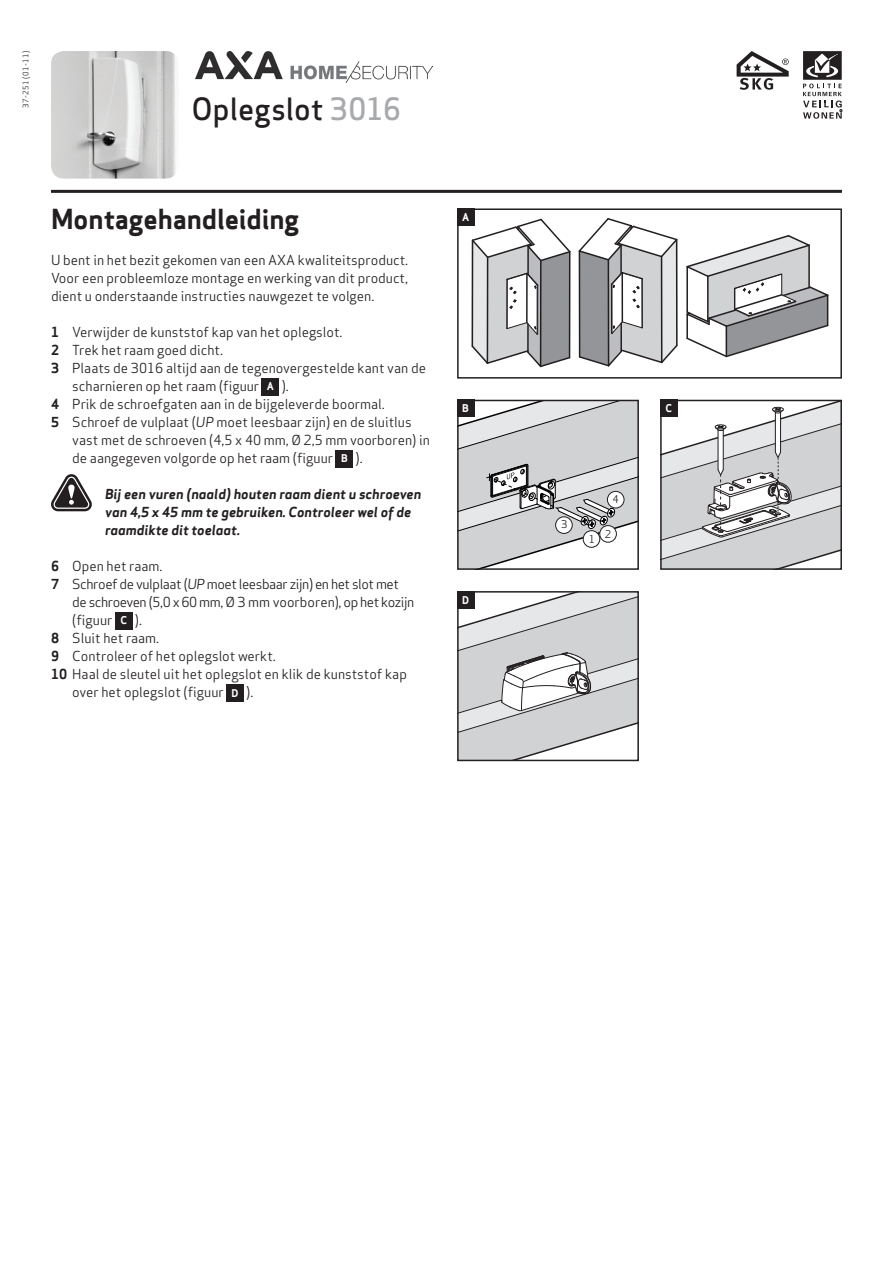
<style>
.page{position:relative;width:893px;height:1263px;background:#fff}
.page>*{position:absolute;margin:0;border:0;box-sizing:border-box;transform-origin:0 0}
.t1{font:500 30px "Apex Sans";color:#231f20}
.t2{font:700 27px "Apex Sans";letter-spacing:-.005em;color:#231f20}
.t3{font:13.5px/18px "Apex Sans";color:#231f20;text-align:justify}
.t4{font:italic 700 13.5px/18px "Apex Sans";color:#231f20}
.t5{font:13.5px "Apex Sans";letter-spacing:-.03em;color:#231f20}
.t6{font:700 10.5px "Apex Sans";color:#fff}
.t7{font:10.5px "Apex Sans";color:#231f20}
.t8{font:7.5px "Apex Sans";letter-spacing:.05em;color:#231f20}
.s1{color:#a8a9ad}
.s2{font-weight:700}
.s3{font-weight:700;font-size:10.5px;color:#fff}
.s4{font-style:italic}
</style>
<div class="page">
<hr style="left:51px;top:190px;width:791px;height:3px;background:#231f20">
<svg style="left:803px;top:51px;width:39px;height:68px"></svg>
<svg style="left:737px;top:51px;width:52px;height:39px"></svg>
<img style="left:196px;top:51px;width:236px;height:31px">
<div style="left:262px;top:378px;width:17px;height:17px;background:#231f20"></div>
<div style="left:336px;top:450px;width:17px;height:17px;background:#231f20"></div>
<div style="left:115px;top:612px;width:17px;height:17px;background:#231f20"></div>
<div style="left:226px;top:684px;width:17px;height:17px;background:#231f20"></div>
<svg style="left:471px;top:218px;width:207px;height:149px"></svg>
<svg style="left:686px;top:235px;width:142px;height:123px"></svg>
<hr style="left:686px;top:267px;width:2px;height:45px;background:#231f20">
<div style="left:457px;top:208px;width:385px;height:171px;border:2px solid #231f20"></div>
<div style="left:457px;top:208px;width:17px;height:17px;background:#231f20"></div>
<svg style="left:51px;top:474px;width:41px;height:38px"></svg>
<svg style="left:460px;top:403px;width:176px;height:164px"></svg>
<div style="left:457px;top:400px;width:182px;height:170px;border:2px solid #231f20"></div>
<svg style="left:460px;top:594px;width:176px;height:164px"></svg>
<div style="left:457px;top:591px;width:182px;height:170px;border:2px solid #231f20"></div>
<svg style="left:663px;top:403px;width:176px;height:164px"></svg>
<div style="left:660px;top:400px;width:182px;height:170px;border:2px solid #231f20"></div>
<div style="left:457px;top:400px;width:17px;height:17px;background:#231f20"></div>
<div style="left:457px;top:591px;width:17px;height:17px;background:#231f20"></div>
<div style="left:660px;top:400px;width:17px;height:17px;background:#231f20"></div>
<img style="left:51px;top:51px;width:128px;height:128px">
<div style="left:556px;top:517px;width:16px;height:16px;background:#fff;border-radius:50%"></div>
<div style="left:555px;top:517px;width:17px;height:17px;border:1px solid #231f20;border-radius:50%"></div>
<div style="left:583px;top:531px;width:17px;height:16px;background:#fff;border-radius:50%"></div>
<div style="left:583px;top:530px;width:17px;height:17px;border:1px solid #231f20;border-radius:50%"></div>
<div style="left:600px;top:526px;width:16px;height:16px;background:#fff;border-radius:50%"></div>
<div style="left:600px;top:525px;width:17px;height:17px;border:1px solid #231f20;border-radius:50%"></div>
<div style="left:607px;top:491px;width:17px;height:17px;background:#fff;border-radius:50%"></div>
<div style="left:607px;top:491px;width:17px;height:17px;border:1px solid #231f20;border-radius:50%"></div>
<p class="t8" style="left:20px;top:108px;width:59px;rotate:-90deg">37-251 (01-11)</p>
<h1 class="t1" style="left:191px;top:82px;width:211px">Oplegslot <span class="s1">3016</span></h1>
<h2 class="t2" style="left:51px;top:201px;width:250px">Montagehandleiding</h2>
<p class="t3" style="left:51px;top:249px;width:359px">U bent in het bezit gekomen van een AXA kwaliteitsproduct.<br>Voor een probleemloze montage en werking van dit product, dient u onderstaande instructies nauwgezet te volgen.</p>
<p class="t3" style="left:51px;top:321px;width:293px"><span class="s2">1</span> Verwijder de kunststof kap van het oplegslot.</p>
<p class="t3" style="left:51px;top:339px;width:174px"><span class="s2">2</span> Trek het raam goed dicht.</p>
<p class="t3" style="left:51px;top:357px;width:376px"><span class="s2">3</span> Plaats de 3016 altijd aan de tegenovergestelde kant van de</p>
<p class="t3" style="left:72px;top:375px;width:218px">scharnieren op het raam (figuur <span class="s3">A</span> ).</p>
<p class="t3" style="left:51px;top:393px;width:335px"><span class="s2">4</span> Prik de schroefgaten aan in de bijgeleverde boormal.</p>
<p class="t3" style="left:51px;top:411px;width:362px"><span class="s2">5</span> Schroef de vulplaat (<span class="s4">UP</span> moet leesbaar zijn) en de sluitlus</p>
<p class="t3" style="left:72px;top:429px;width:359px">vast met de schroeven (4,5 x 40 mm, Ø 2,5 mm voorboren) in</p>
<p class="t3" style="left:72px;top:447px;width:292px">de aangegeven volgorde op het raam (figuur <span class="s3">B</span> ).</p>
<p class="t4" style="left:105px;top:485px;width:318px">Bij een vuren (naald) houten raam dient u schroeven van 4,5 x 45 mm te gebruiken. Controleer wel of de raamdikte dit toelaat.</p>
<p class="t3" style="left:51px;top:555px;width:113px"><span class="s2">6</span> Open het raam.</p>
<p class="t5" style="left:51px;top:573px;width:349px"><span class="s2">7</span> Schroef de vulplaat (<span class="s4">UP</span> moet leesbaar zijn) en het slot met</p>
<p class="t5" style="left:72px;top:591px;width:344px">de schroeven (5,0 x 60 mm, Ø 3 mm voorboren), op het kozijn</p>
<p class="t3" style="left:72px;top:609px;width:71px">(figuur <span class="s3">C</span> ).</p>
<p class="t3" style="left:51px;top:627px;width:110px"><span class="s2">8</span> Sluit het raam.</p>
<p class="t3" style="left:51px;top:645px;width:226px"><span class="s2">9</span> Controleer of het oplegslot werkt.</p>
<p class="t3" style="left:51px;top:663px;width:357px"><span class="s2">10</span> Haal de sleutel uit het oplegslot en klik de kunststof kap</p>
<p class="t3" style="left:72px;top:681px;width:183px">over het oplegslot (figuur <span class="s3">D</span> ).</p>
<p class="t6" style="left:462px;top:210px;width:9px">A</p>
<p class="t6" style="left:462px;top:401px;width:8px">B</p>
<p class="t6" style="left:462px;top:593px;width:9px">D</p>
<p class="t7" style="left:561px;top:516px;width:8px">3</p>
<p class="t7" style="left:612px;top:490px;width:8px">4</p>
<p class="t7" style="left:589px;top:528px;width:24px">1 2</p>
<p class="t6" style="left:665px;top:401px;width:8px">C</p>
</div>
